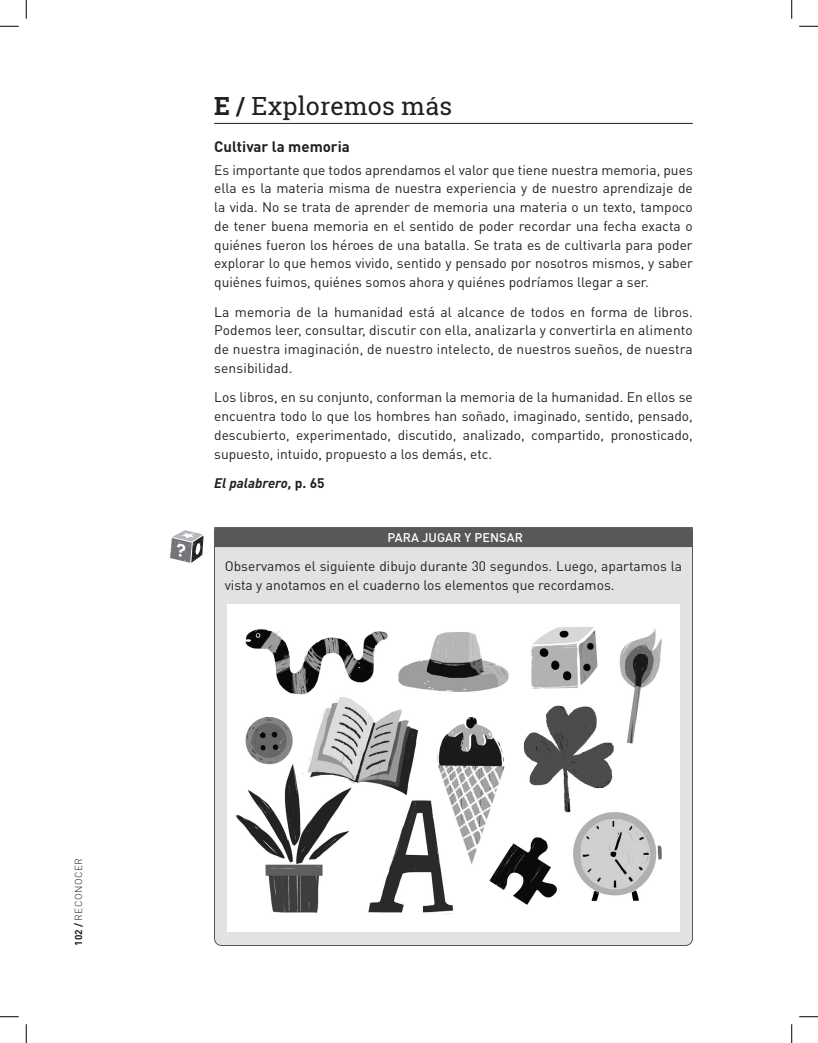
<style>
.page{position:relative;width:818px;height:1043px;background:#fff}
.page>*{position:absolute;margin:0;border:0;box-sizing:border-box;transform-origin:0 0}
.TÍTULO_ACTIVIDADES{font:25px "Roboto Slab";letter-spacing:.01em;color:#231f20}
.TEXTO{font:700 15px "DIN Pro";color:#231f20}
.TEXTO-2{font:13.75px/18.8px "DIN Pro";color:#231f20;text-align:justify}
.TEXTO-3{font:italic 700 13.75px "DIN";color:#231f20}
.PARA_JUGAR{font:500 12.5px "DIN Pro";letter-spacing:.01em;color:#fff}
.t1{font:300 10px "DIN";letter-spacing:.05em;color:#231f20}
.s1{font-family:"DIN Pro";font-weight:700}
.s2{font-weight:700}
.s3{font-family:"DIN Pro";font-style:normal}
</style>
<div class="page">
<div style="left:214px;top:530px;width:479px;height:416px;background:#e1e2e4"></div>
<hr style="left:214px;top:123px;width:478px;height:1px;background:#231f20">
<div style="left:214px;top:527px;width:478px;height:20px;background:#57585a"></div>
<svg style="left:170px;top:530px;width:33px;height:33px"></svg>
<img style="left:227px;top:604px;width:452px;height:327px">
<svg style="left:0;top:25px;width:19px;height:2px"></svg>
<svg style="left:799px;top:25px;width:19px;height:2px"></svg>
<svg style="left:0;top:1016px;width:19px;height:1px"></svg>
<svg style="left:799px;top:1016px;width:19px;height:1px"></svg>
<svg style="left:25px;top:0;width:2px;height:19px"></svg>
<svg style="left:25px;top:1024px;width:2px;height:18px"></svg>
<svg style="left:791px;top:0;width:1px;height:19px"></svg>
<svg style="left:791px;top:1024px;width:1px;height:18px"></svg>
<p class="t1" style="left:72px;top:945px;width:89px;rotate:-90deg"><span class="s1">102 /</span> RECONOCER</p>
<p class="TÍTULO_ACTIVIDADES" style="left:214px;top:89px;width:239px"><span class="s2">E /</span> Exploremos más</p>
<p class="TEXTO" style="left:214px;top:137px;width:137px">Cultivar la memoria</p>
<p class="TEXTO-2" style="left:214px;top:160px;width:480px">Es importante que todos aprendamos el valor que tiene nuestra memoria, pues ella es la materia misma de nuestra experiencia y de nuestro aprendizaje de la vida. No se trata de aprender de memoria una materia o un texto, tampoco de tener buena memoria en el sentido de poder recordar una fecha exacta o quiénes fueron los héroes de una batalla. Se trata es de cultivarla para poder explorar lo que hemos vivido, sentido y pensado por nosotros mismos, y saber quiénes fuimos, quiénes somos ahora y quiénes podríamos llegar a ser.</p>
<p class="TEXTO-2" style="left:214px;top:302px;width:480px">La memoria de la humanidad está al alcance de todos en forma de libros.<br>Podemos leer, consultar, discutir con ella, analizarla y convertirla en alimento de nuestra imaginación, de nuestro intelecto, de nuestros sueños, de nuestra sensibilidad.</p>
<p class="TEXTO-2" style="left:214px;top:387px;width:480px">Los libros, en su conjunto, conforman la memoria de la humanidad. En ellos se encuentra todo lo que los hombres han soñado, imaginado, sentido, pensado, descubierto, experimentado, discutido, analizado, compartido, pronosticado, supuesto, intuido, propuesto a los demás, etc.</p>
<p class="TEXTO-3" style="left:214px;top:474px;width:112px">El palabrero, <span class="s3">p. 65</span></p>
<p class="PARA_JUGAR" style="left:387px;top:528px;width:137px">PARA JUGAR Y PENSAR</p>
<p class="TEXTO-2" style="left:225px;top:556px;width:459px">Observamos el siguiente dibujo durante 30 segundos. Luego, apartamos la vista y anotamos en el cuaderno los elementos que recordamos.</p>
</div>
